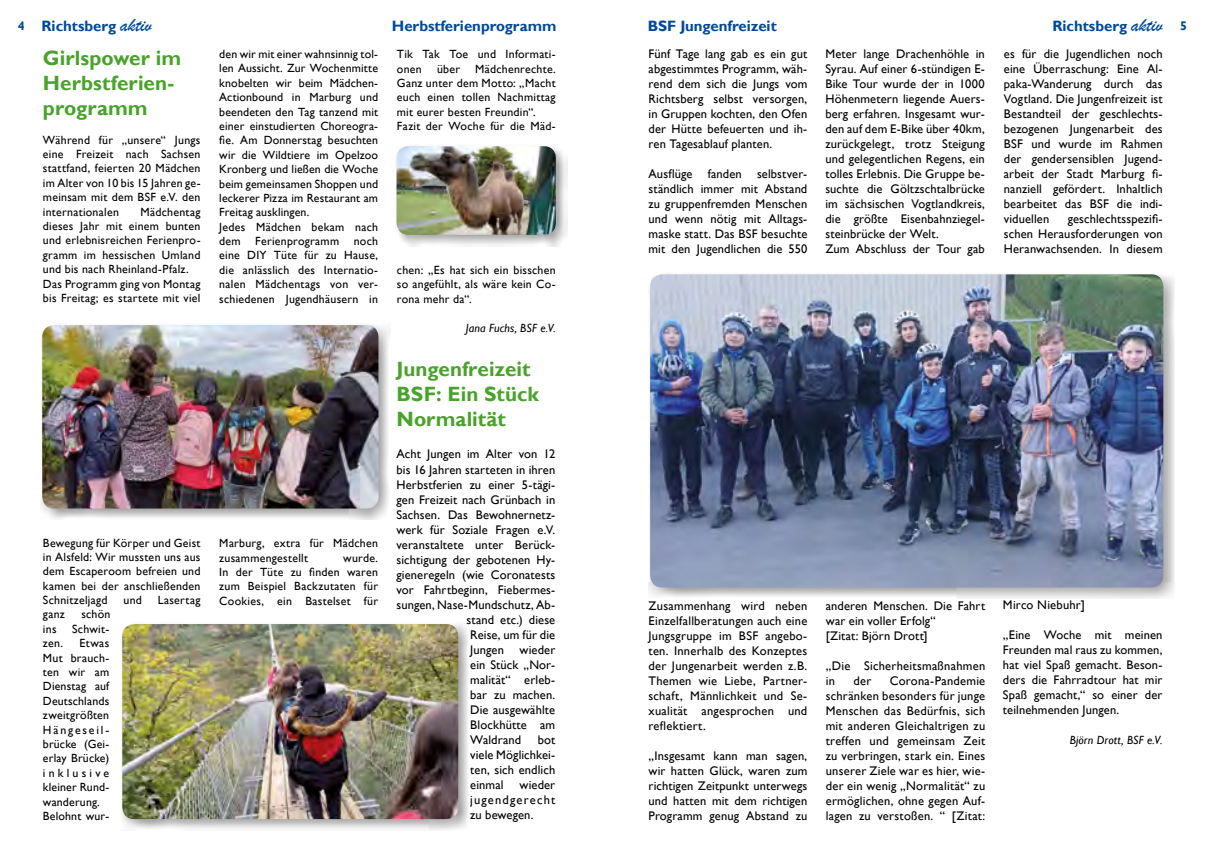
<style>
.page{position:relative;width:1205px;height:851px;background:#fff}
.page>*{position:absolute;margin:0;border:0;box-sizing:border-box;transform-origin:0 0}
.t1{font:700 20.62px/25px "Gill Sans";color:#4aa22d}
.t2{font:700 15px "Gill Sans";color:#004997}
.t3{font:12.5px/15px "Gill Sans";letter-spacing:.01em;color:#000;text-align:justify}
.t4{font:11.88px/14.4px "Gill Sans";letter-spacing:.02em;color:#000}
.t5{font:italic 11.88px "Gill Sans";letter-spacing:.01em;color:#000}
.s1{font-size:12.5px}
.s2{font-family:"Brush Script";font-weight:400;font-size:20px}
</style>
<div class="page">
<div style="left:41px;top:323px;width:350px;height:196px;background:#000;opacity:.35"></div>
<img style="left:42px;top:325px;width:336px;height:183px">
<div style="left:121px;top:622px;width:350px;height:209px;background:#000;opacity:.35"></div>
<img style="left:122px;top:624px;width:336px;height:195px">
<div style="left:395px;top:144px;width:172px;height:103px;background:#000;opacity:.35"></div>
<img style="left:396px;top:146px;width:160px;height:89px">
<div style="left:648px;top:273px;width:527px;height:326px;background:#000;opacity:.35"></div>
<img style="left:650px;top:274px;width:513px;height:313px">
<p class="t2" style="left:18px;top:17px;width:135px"><span class="s1">4</span> Richtsberg <span class="s2">aktiv</span></p>
<p class="t2" style="left:392px;top:17px;width:166px">Herbstferienprogramm</p>
<p class="t2" style="left:648px;top:17px;width:131px">BSF Jungenfreizeit</p>
<p class="t2" style="left:1052px;top:17px;width:136px">Richtsberg <span class="s2">aktiv</span> <span class="s1">5</span></p>
<h1 class="t1" style="left:43px;top:46px;width:140px">Girlspower im<br>Herbstferien&shy;programm</h1>
<p class="t4" style="left:43px;top:133px;width:159px;text-align:justify">Während für „unsere“ Jungs eine Freizeit nach Sachsen stattfand, feierten 20 Mädchen im Alter von 10 bis 15 Jahren ge&shy;meinsam mit dem BSF e.V. den internationalen</p>
<p class="t4" style="left:43px;top:205px;width:159px;text-indent:98px">Mädchentag dieses Jahr mit einem bunten und erlebnisreichen Ferienpro&shy;gramm im hessischen Umland und bis nach Rheinland-Pfalz.<br>Das Programm ging von Montag bis Freitag; es startete mit viel</p>
<p class="t4" style="left:43px;top:535px;width:159px;text-align:justify">Bewegung für Körper und Geist in Alsfeld: Wir mussten uns aus dem Escaperoom befreien und kamen bei der anschließenden Schnitzeljagd</p>
<p class="t4" style="left:123px;top:593px;width:20px">und</p>
<p class="t4" style="left:158px;top:593px;width:44px">Lasertag</p>
<p class="t4" style="left:43px;top:607px;width:23px">ganz</p>
<p class="t4" style="left:81px;top:607px;width:31px">schön</p>
<p class="t4" style="left:43px;top:621px;width:15px">ins</p>
<p class="t4" style="left:72px;top:621px;width:39px">Schwit-</p>
<p class="t4" style="left:43px;top:636px;width:21px">zen.</p>
<p class="t4" style="left:43px;top:636px;width:68px;text-indent:37px">Etwas<br>Mut brauch&shy;ten wir am<br>Dienstag auf<br>Deutschlands zweitgrößten<br>Hängeseil&shy;brücke (Gei&shy;erlay Brücke) inklusive kleiner Rund&shy;wanderung.<br>Belohnt wur-</p>
<p class="t4" style="left:219px;top:47px;width:160px">den wir mit einer wahnsinnig tol&shy;len Aussicht. Zur Wochenmitte knobelten wir beim Mädchen-<br>Actionbound in Marburg und beendeten den Tag tanzend mit einer einstudierten Choreogra&shy;fie. Am Donnerstag besuchten wir die Wildtiere im Opelzoo<br>Kronberg und ließen die Woche beim gemeinsamen Shoppen und leckerer Pizza im Restaurant am<br>Freitag ausklingen.<br>Jedes Mädchen bekam nach dem Ferienprogramm noch eine DIY Tüte für zu Hause, die anlässlich des Internatio&shy;nalen Mädchentags von ver&shy;schiedenen Jugendhäusern in</p>
<p class="t4" style="left:219px;top:536px;width:160px">Marburg, extra für Mädchen zusammengestellt</p>
<p class="t4" style="left:219px;top:550px;width:160px;text-align:justify;text-indent:124px">wurde.<br>In der Tüte zu finden waren zum Beispiel Backzutaten für Cookies, ein Bastelset für</p>
<p class="t4" style="left:397px;top:47px;width:160px">Tik Tak Toe und Informati&shy;onen</p>
<p class="t4" style="left:397px;top:62px;width:160px;text-indent:78px">Mädchenrechte.<br>Ganz unter dem Motto: „Macht euch einen tollen Nachmittag mit eurer besten Freundin“.<br>Fazit der Woche für die Mäd-</p>
<p class="t4" style="left:437px;top:62px;width:25px">über</p>
<p class="t4" style="left:397px;top:263px;width:160px;text-align:justify">chen: „Es hat sich ein bisschen so angefühlt, als wäre kein Co&shy;rona mehr da“.</p>
<p class="t5" style="left:466px;top:320px;width:91px">Jana Fuchs, BSF e.V.</p>
<h1 class="t1" style="left:396px;top:357px;width:144px">Jungenfreizeit<br>BSF: Ein Stück<br>Normalität</h1>
<p class="t3" style="left:396px;top:447px;width:160px">Acht Jungen im Alter von 12</p>
<p class="t3" style="left:396px;top:462px;width:160px">bis 16 Jahren starteten in ihren</p>
<p class="t3" style="left:396px;top:477px;width:160px">Herbstferien zu einer 5-tägi-</p>
<p class="t3" style="left:396px;top:492px;width:160px">gen Freizeit nach Grünbach in</p>
<p class="t3" style="left:396px;top:507px;width:160px">Sachsen. Das Bewohnernetz-</p>
<p class="t3" style="left:396px;top:522px;width:160px">werk für Soziale Fragen e.V.</p>
<p class="t3" style="left:396px;top:537px;width:160px">veranstaltete unter Berück-</p>
<p class="t3" style="left:396px;top:552px;width:160px">sichtigung der gebotenen Hy-</p>
<p class="t3" style="left:396px;top:567px;width:160px">gieneregeln (wie Coronatests</p>
<p class="t3" style="left:396px;top:582px;width:160px">vor Fahrtbeginn, Fiebermes-</p>
<p class="t3" style="left:396px;top:597px;width:160px">sungen, Nase-Mundschutz, Ab-</p>
<p class="t3" style="left:466px;top:612px;width:90px">stand etc.) diese</p>
<p class="t3" style="left:470px;top:627px;width:86px">Reise, um für die</p>
<p class="t3" style="left:470px;top:642px;width:87px">Jungen wieder</p>
<p class="t3" style="left:470px;top:657px;width:86px">ein Stück „Nor-</p>
<p class="t3" style="left:470px;top:672px;width:86px">malität“ erleb-</p>
<p class="t3" style="left:470px;top:687px;width:86px">bar zu machen.</p>
<p class="t3" style="left:470px;top:702px;width:87px">Die ausgewählte</p>
<p class="t3" style="left:470px;top:717px;width:86px">Blockhütte am</p>
<p class="t3" style="left:470px;top:732px;width:52px">Waldrand</p>
<p class="t3" style="left:470px;top:732px;width:87px;text-indent:67px">bot viele Möglichkei&shy;ten, sich endlich einmal</p>
<p class="t3" style="left:470px;top:777px;width:87px;text-indent:49px">wieder jugendgerecht zu bewegen.</p>
<p class="t3" style="left:648px;top:47px;width:160px">Fünf Tage lang gab es ein gut abgestimmtes Programm, wäh&shy;rend dem sich die Jungs vom Richtsberg selbst versorgen, in Gruppen kochten, den Ofen der Hütte befeuerten und ih&shy;ren Tagesablauf planten.</p>
<p class="t3" style="left:648px;top:167px;width:160px">Ausflüge fanden selbstver&shy;ständlich immer mit Abstand zu gruppenfremden Menschen und wenn nötig mit Alltags&shy;maske statt. Das BSF besuchte mit den Jugendlichen die 550</p>
<p class="t3" style="left:825px;top:47px;width:161px;text-align:left">Meter lange Drachenhöhle in<br>Syrau. Auf einer 6-stündigen E-<br>Bike Tour wurde der in 1000<br>Höhenmetern liegende Auers&shy;berg erfahren. Insgesamt wur&shy;den auf dem E-Bike über 40km, zurückgelegt, trotz Steigung und gelegentlichen Regens, ein tolles Erlebnis. Die Gruppe be&shy;suchte die Göltzschtalbrücke im sächsischen Vogtlandkreis, die größte Eisenbahnziegel&shy;steinbrücke der Welt.<br>Zum Abschluss der Tour gab</p>
<p class="t3" style="left:1004px;top:47px;width:160px">es für die Jugendlichen noch eine Überraschung: Eine Al&shy;paka-Wanderung durch das Vogtland. Die Jungenfreizeit ist Bestandteil der geschlechts&shy;bezogenen Jungenarbeit des BSF und wurde im Rahmen der gendersensiblen Jugend&shy;arbeit der Stadt Marburg fi&shy;nanziell gefördert. Inhaltlich bearbeitet das BSF die indi&shy;viduellen</p>
<p class="t3" style="left:1004px;top:212px;width:160px;text-indent:64px">geschlechtsspezifi&shy;schen Herausforderungen von Heranwachsenden. In diesem</p>
<p class="t3" style="left:648px;top:598px;width:160px">Zusammenhang wird neben Einzelfallberatungen auch eine Jungsgruppe im BSF angebo&shy;ten. Innerhalb des Konzeptes der Jungenarbeit werden z.B.<br>Themen wie Liebe, Partner&shy;schaft, Männlichkeit und Se&shy;xualität angesprochen und reflektiert.</p>
<p class="t3" style="left:648px;top:748px;width:160px">„Insgesamt kann man sagen, wir hatten Glück, waren zum richtigen Zeitpunkt unterwegs und hatten mit dem richtigen Programm genug Abstand zu</p>
<p class="t3" style="left:826px;top:598px;width:161px;text-align:left">anderen Menschen. Die Fahrt war ein voller Erfolg“<br>[Zitat: Björn Drott]</p>
<p class="t3" style="left:826px;top:658px;width:161px">„Die Sicherheitsmaßnahmen in</p>
<p class="t3" style="left:826px;top:673px;width:161px;text-indent:64px">Corona-Pandemie schränken besonders für junge Menschen das Bedürfnis, sich mit anderen Gleichaltrigen zu treffen und gemeinsam Zeit zu verbringen, stark ein. Eines unserer Ziele war es hier, wie&shy;der ein wenig „Normalität“ zu ermöglichen, ohne gegen Auf&shy;lagen zu verstoßen. “ [Zitat:</p>
<p class="t3" style="left:853px;top:673px;width:19px">der</p>
<p class="t3" style="left:1003px;top:597px;width:83px">Mirco Niebuhr]</p>
<p class="t3" style="left:1003px;top:627px;width:161px">„Eine Woche mit meinen Freunden mal raus zu kommen, hat viel Spaß gemacht. Beson&shy;ders die Fahrradtour hat mir Spaß gemacht,“ so einer der teilnehmenden Jungen.</p>
<p class="t5" style="left:1070px;top:732px;width:94px">Björn Drott, BSF e.V.</p>
</div>
